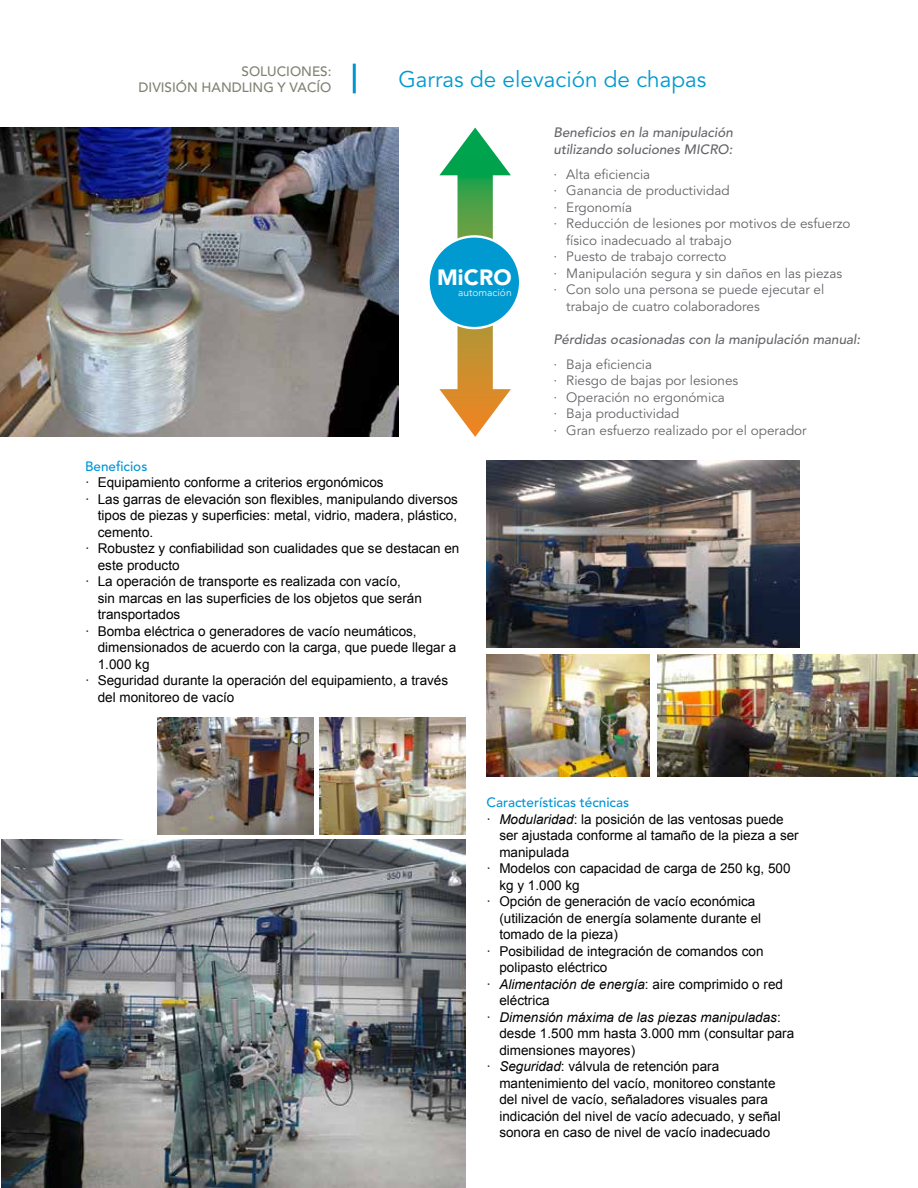
<style>
.page{position:relative;width:918px;height:1188px;background:#fff}
.page>*{position:absolute;margin:0;border:0;box-sizing:border-box;transform-origin:0 0}
.t1{font:22.5px "Avenir LT Std";color:#009ad0}
.t2{font:900 21.9px "Avenir";letter-spacing:.005em;color:#fff}
.t3{font:13.5px "Arial";color:#000}
.t4{font:13.5px/16.5px "Avenir LT Std";color:#646569}
.t5{font:italic 500 13.5px/16.5px "Avenir LT Std";color:#646569}
.t6{font:italic 13.5px "Arial";color:#000}
.t7{font:500 13.5px "Avenir LT Std";color:#0096d6}
.t8{font:500 13.5px/16.2px "Avenir LT Std";color:#818174;text-align:right}
.t9{font:300 10.2px "Avenir LT Std";color:#fff}
.s1{font-style:italic}
.s2{font-style:normal}
</style>
<div class="page">
<hr style="left:353px;top:64px;width:3px;height:29px;background:#0096d6">
<img style="left:1px;top:840px;width:464px;height:348px">
<img style="left:157px;top:717px;width:156px;height:117px">
<img style="left:320px;top:717px;width:145px;height:117px">
<img style="left:487px;top:654px;width:162px;height:122px">
<img style="left:0;top:128px;width:399px;height:309px">
<img style="left:487px;top:461px;width:313px;height:187px">
<img style="left:658px;top:654px;width:260px;height:122px">
<svg style="left:439px;top:128px;width:72px;height:309px"></svg>
<svg style="left:428px;top:235px;width:93px;height:94px"></svg>
<div style="left:430px;top:238px;width:89px;height:89px;background:#009ad0;border-radius:50%"></div>
<p class="t8" style="left:139px;top:63px;width:194px">SOLUCIONES:<br>DIVISIÓN HANDLING Y VACÍO</p>
<h1 class="t1" style="left:398px;top:66px;width:310px">Garras de elevación de chapas</h1>
<h2 class="t2" style="left:437px;top:264px;width:76px">MiCRO</h2>
<p class="t9" style="left:458px;top:286px;width:55px">automación</p>
<p class="t5" style="left:554px;top:125px;width:181px">Beneficios en la manipulación utilizando soluciones MICRO:</p>
<p class="t4" style="left:554px;top:166px;width:98px">· Alta eficiencia</p>
<p class="t4" style="left:554px;top:183px;width:178px">· Ganancia de productividad</p>
<p class="t4" style="left:554px;top:199px;width:80px">· Ergonomía</p>
<p class="t4" style="left:554px;top:216px;width:299px">· Reducción de lesiones por motivos de esfuerzo</p>
<p class="t4" style="left:566px;top:232px;width:167px">físico inadecuado al trabajo</p>
<p class="t4" style="left:554px;top:249px;width:174px">· Puesto de trabajo correcto</p>
<p class="t4" style="left:554px;top:265px;width:290px">· Manipulación segura y sin daños en las piezas</p>
<p class="t4" style="left:554px;top:282px;width:272px">· Con solo una persona se puede ejecutar el</p>
<p class="t4" style="left:566px;top:298px;width:195px">trabajo de cuatro colaboradores</p>
<p class="t5" style="left:554px;top:331px;width:308px">Pérdidas ocasionadas con la manipulación manual:</p>
<p class="t4" style="left:554px;top:356px;width:255px">· Baja eficiencia<br>· Riesgo de bajas por lesiones<br>· Operación no ergonómica<br>· Baja productividad<br>· Gran esfuerzo realizado por el operador</p>
<p class="t7" style="left:85px;top:458px;width:64px">Beneficios</p>
<p class="t3" style="left:85px;top:474px;width:300px">· Equipamiento conforme a criterios ergonómicos</p>
<p class="t3" style="left:85px;top:490px;width:374px">· Las garras de elevación son flexibles, manipulando diversos</p>
<p class="t3" style="left:98px;top:507px;width:361px">tipos de piezas y superficies: metal, vidrio, madera, plástico,</p>
<p class="t3" style="left:98px;top:523px;width:57px">cemento.</p>
<p class="t3" style="left:85px;top:540px;width:376px">· Robustez y confiabilidad son cualidades que se destacan en</p>
<p class="t3" style="left:98px;top:556px;width:83px">este producto</p>
<p class="t3" style="left:85px;top:573px;width:317px">· La operación de transporte es realizada con vacío,</p>
<p class="t3" style="left:98px;top:589px;width:326px">sin marcas en las superficies de los objetos que serán</p>
<p class="t3" style="left:98px;top:606px;width:84px">transportados</p>
<p class="t3" style="left:85px;top:622px;width:333px">· Bomba eléctrica o generadores de vacío neumáticos,</p>
<p class="t3" style="left:98px;top:639px;width:360px">dimensionados de acuerdo con la carga, que puede llegar a</p>
<p class="t3" style="left:98px;top:655px;width:53px">1.000 kg</p>
<p class="t3" style="left:85px;top:672px;width:365px">· Seguridad durante la operación del equipamiento, a través</p>
<p class="t3" style="left:98px;top:688px;width:138px">del monitoreo de vacío</p>
<p class="t7" style="left:487px;top:795px;width:144px">Características técnicas</p>
<p class="t3" style="left:487px;top:810px;width:299px">· <span class="s1">Modularidad</span>: la posición de las ventosas puede</p>
<p class="t3" style="left:499px;top:827px;width:301px">ser ajustada conforme al tamaño de la pieza a ser</p>
<p class="t3" style="left:499px;top:843px;width:71px">manipulada</p>
<p class="t3" style="left:487px;top:860px;width:305px">· Modelos con capacidad de carga de 250 kg, 500</p>
<p class="t3" style="left:499px;top:876px;width:82px">kg y 1.000 kg</p>
<p class="t3" style="left:487px;top:892px;width:270px">· Opción de generación de vacío económica</p>
<p class="t3" style="left:499px;top:909px;width:263px">(utilización de energía solamente durante el</p>
<p class="t3" style="left:499px;top:925px;width:120px">tomado de la pieza)</p>
<p class="t3" style="left:487px;top:942px;width:278px">· Posibilidad de integración de comandos con</p>
<p class="t3" style="left:499px;top:958px;width:110px">polipasto eléctrico</p>
<p class="t6" style="left:487px;top:975px;width:298px"><span class="s2">·</span> Alimentación de energía<span class="s2">: aire comprimido o red</span></p>
<p class="t3" style="left:499px;top:991px;width:52px">eléctrica</p>
<p class="t6" style="left:487px;top:1008px;width:296px"><span class="s2">·</span> Dimensión máxima de las piezas manipuladas<span class="s2">:</span></p>
<p class="t3" style="left:499px;top:1024px;width:296px">desde 1.500 mm hasta 3.000 mm (consultar para</p>
<p class="t3" style="left:499px;top:1041px;width:137px">dimensiones mayores)</p>
<p class="t3" style="left:487px;top:1057px;width:234px">· <span class="s1">Seguridad</span>: válvula de retención para</p>
<p class="t3" style="left:499px;top:1074px;width:278px">mantenimiento del vacío, monitoreo constante</p>
<p class="t3" style="left:499px;top:1090px;width:270px">del nivel de vacío, señaladores visuales para</p>
<p class="t3" style="left:499px;top:1107px;width:283px">indicación del nivel de vacío adecuado, y señal</p>
<p class="t3" style="left:499px;top:1123px;width:272px">sonora en caso de nivel de vacío inadecuado</p>
</div>
